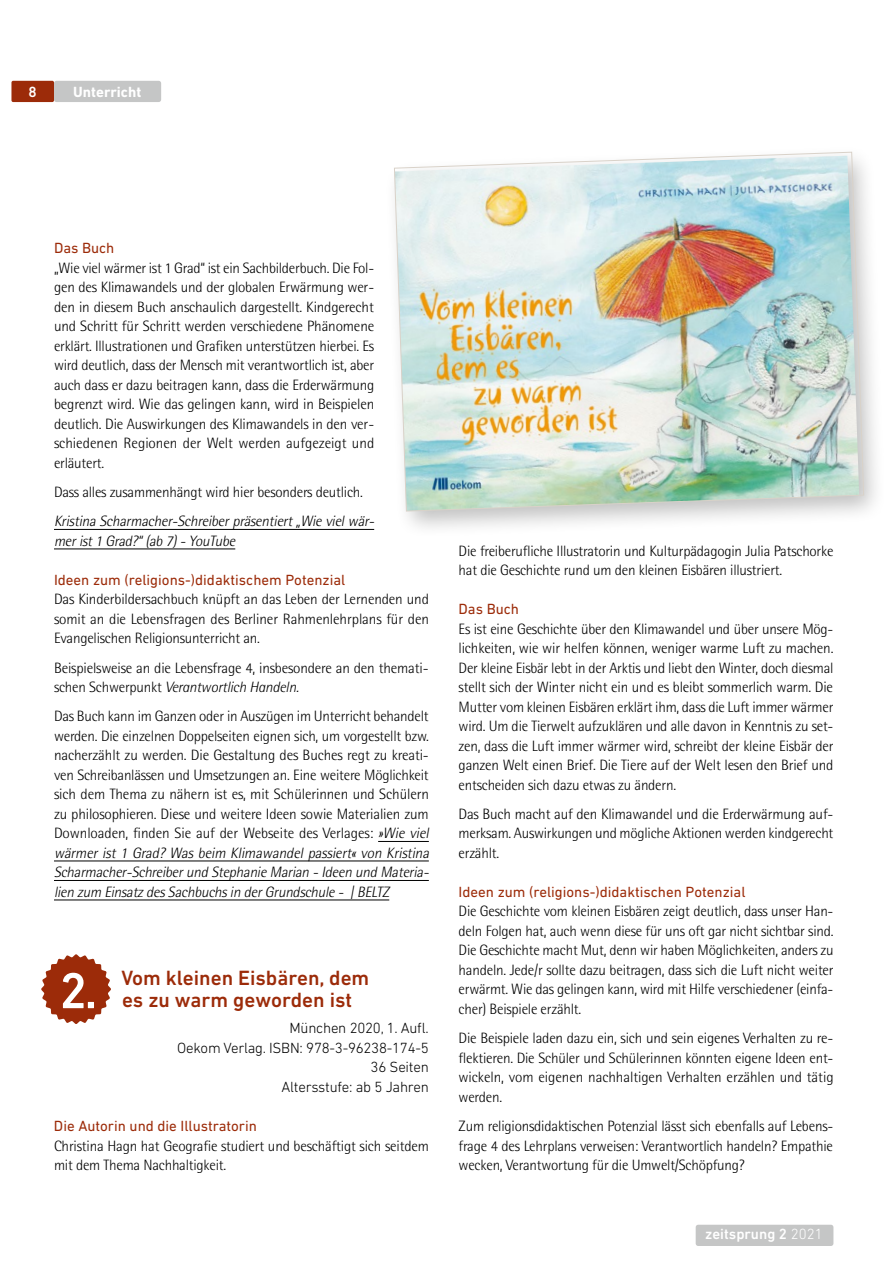
<style>
.page{position:relative;width:893px;height:1263px;background:#fff}
.page>*{position:absolute;margin:0;border:0;box-sizing:border-box;transform-origin:0 0}
.t1{font:500 51.3px "DIN Next LT Pro";color:#fff}
.t2{font:500 21px/22.5px "DIN Next LT Pro";color:#9c2b09}
.t3{font:300 15px/19.5px "Rotis Semi Sans Std";letter-spacing:-.015em;color:#000;text-align:justify}
.t4{font:15px "DIN Next LT Pro";color:#9c2b09}
.t5{font:300 15px/19.5px "DIN Next LT Pro";letter-spacing:-.015em;color:#000;text-align:right}
.t6{font:italic 300 15px/19.5px "Rotis Semi Sans Std";color:#000}
.t7{font:500 15px "DIN Next LT Pro";color:#fff}
.t8{font:700 15px "DIN Next LT Pro";color:#fff}
.s1{font-style:italic}
.s2{font-weight:300}
</style>
<div class="page">
<div style="left:11px;top:81px;width:43px;height:21px;background:#9c2b09;border-radius:2px"></div>
<div style="left:54px;top:81px;width:107px;height:21px;background:#c5c6c6;border-radius:3px"></div>
<hr style="left:54px;top:529px;width:320px;height:1px;background:#000">
<hr style="left:54px;top:549px;width:181px;height:1px;background:#000">
<hr style="left:378px;top:841px;width:51px;height:1px;background:#000">
<hr style="left:54px;top:861px;width:375px;height:1px;background:#000">
<hr style="left:54px;top:880px;width:375px;height:1px;background:#000">
<hr style="left:54px;top:900px;width:335px;height:1px;background:#000">
<svg style="left:41px;top:954px;width:70px;height:70px"></svg>
<div style="left:384px;top:143px;width:506px;height:395px;background:#000;opacity:.25"></div>
<img style="left:394px;top:152px;width:470px;height:359px">
<div style="left:696px;top:1225px;width:137px;height:21px;background:#c5c6c6;border-radius:3px"></div>
<p class="t7" style="left:28px;top:83px;width:10px">8</p>
<p class="t8" style="left:73px;top:83px;width:70px">Unterricht</p>
<p class="t4" style="left:54px;top:240px;width:62px">Das Buch</p>
<p class="t3" style="left:54px;top:258px;width:322px">„Wie viel wärmer ist 1 Grad“ ist ein Sachbilderbuch. Die Fol&shy;gen des Klimawandels und der globalen Erwärmung wer&shy;den in diesem Buch anschaulich dargestellt. Kindgerecht und Schritt für Schritt werden verschiedene Phänomene erklärt. Illustrationen und Grafiken unterstützen hierbei. Es wird deutlich, dass der Mensch mit verantwortlich ist, aber auch dass er dazu beitragen kann, dass die Erderwärmung begrenzt wird. Wie das gelingen kann, wird in Beispielen deutlich. Die Auswirkungen des Klimawandels in den ver&shy;schiedenen Regionen der Welt werden aufgezeigt und erläutert.</p>
<p class="t3" style="left:54px;top:482px;width:310px">Dass alles zusammenhängt wird hier besonders deutlich.</p>
<p class="t6" style="left:54px;top:512px;width:325px">Kristina Scharmacher-Schreiberpräsentiert„Wie vielwär&shy;merist1 Grad?“(ab 7)-YouTube</p>
<p class="t4" style="left:54px;top:571px;width:293px">Ideen zum (religions-)didaktischem Potenzial</p>
<p class="t3" style="left:54px;top:590px;width:377px">Das Kinderbildersachbuch knüpft an das Leben der Lernenden und somit an die Lebensfragen des Berliner Rahmenlehrplans für den Evangelischen Religionsunterricht an.</p>
<p class="t3" style="left:54px;top:658px;width:376px">Beispielsweise an die Lebensfrage 4, insbesondere an den themati&shy;schen Schwerpunkt <span class="s1">Verantwortlich Handeln.</span></p>
<p class="t3" style="left:54px;top:707px;width:380px;text-align:left">Das Buch kann im Ganzen oder in Auszügen im Unterricht behandelt werden. Die einzelnen Doppelseiten eignen sich, um vorgestellt bzw. nacherzählt zu werden. Die Gestaltung des Buches regt zu kreati&shy;ven Schreibanlässen und Umsetzungen an. Eine weitere Möglichkeit sich dem Thema zu nähern ist es, mit Schülerinnen und Schülern zu philosophieren. Diese und weitere Ideen sowie Materialien zum Downloaden, finden Sie auf der Webseite des Verlages: <span class="s1">»Wie viel wärmer ist 1 Grad? Was beim Klimawandel passiert« von Kristina Scharmacher-Schreiberund Stephanie Marian -Ideen und Materia&shy;lien zum EinsatzdesSachbuchsin derGrundschule - | BELTZ</span></p>
<h2 class="t2" style="left:121px;top:966px;width:249px">Vom kleinen Eisbären, dem es zu warm geworden ist</h2>
<p class="t5" style="left:177px;top:1018px;width:253px">München 2020, 1. Aufl.<br>Oekom Verlag. ISBN: 978-3-96238-174-5<br>36 Seiten<br>Altersstufe: ab 5 Jahren</p>
<p class="t4" style="left:54px;top:1117px;width:204px">Die Autorin und die Illustratorin</p>
<p class="t3" style="left:54px;top:1136px;width:376px">Christina Hagn hat Geografie studiert und beschäftigt sich seitdem mit dem Thema Nachhaltigkeit.</p>
<h1 class="t1" style="left:59px;top:961px;width:40px">2.</h1>
<p class="t3" style="left:459px;top:541px;width:376px">Die freiberufliche Illustratorin und Kulturpädagogin Julia Patschorke hat die Geschichte rund um den kleinen Eisbären illustriert.</p>
<p class="t4" style="left:459px;top:600px;width:62px">Das Buch</p>
<p class="t3" style="left:459px;top:619px;width:376px">Es ist eine Geschichte über den Klimawandel und über unsere Mög&shy;lichkeiten, wie wir helfen können, weniger warme Luft zu machen.<br>Der kleine Eisbär lebt in der Arktis und liebt den Winter, doch diesmal stellt sich der Winter nicht ein und es bleibt sommerlich warm. Die Mutter vom kleinen Eisbären erklärt ihm, dass die Luft immer wärmer wird. Um die Tierwelt aufzuklären und alle davon in Kenntnis zu set&shy;zen, dass die Luft immer wärmer wird, schreibt der kleine Eisbär der ganzen Welt einen Brief. Die Tiere auf der Welt lesen den Brief und entscheiden sich dazu etwas zu ändern.</p>
<p class="t3" style="left:459px;top:804px;width:376px">Das Buch macht auf den Klimawandel und die Erderwärmung auf&shy;merksam. Auswirkungen und mögliche Aktionen werden kindgerecht erzählt.</p>
<p class="t4" style="left:459px;top:883px;width:288px">Ideen zum (religions-)didaktischen Potenzial</p>
<p class="t3" style="left:459px;top:902px;width:376px">Die Geschichte vom kleinen Eisbären zeigt deutlich, dass unser Han&shy;deln Folgen hat, auch wenn diese für uns oft gar nicht sichtbar sind.<br>Die Geschichte macht Mut, denn wir haben Möglichkeiten, anders zu handeln. Jede/r sollte dazu beitragen, dass sich die Luft nicht weiter erwärmt. Wie das gelingen kann, wird mit Hilfe verschiedener (einfa&shy;cher) Beispiele erzählt.</p>
<p class="t3" style="left:459px;top:1028px;width:377px">Die Beispiele laden dazu ein, sich und sein eigenes Verhalten zu re&shy;flektieren. Die Schüler und Schülerinnen könnten eigene Ideen ent&shy;wickeln, vom eigenen nachhaltigen Verhalten erzählen und tätig werden.</p>
<p class="t3" style="left:459px;top:1116px;width:376px">Zum religionsdidaktischen Potenzial lässt sich ebenfalls auf Lebens&shy;frage 4 des Lehrplans verweisen: Verantwortlich handeln? Empathie wecken, Verantwortung für die Umwelt/Schöpfung?</p>
<p class="t7" style="left:705px;top:1226px;width:119px">zeitsprung 2 <span class="s2">2021</span></p>
</div>
